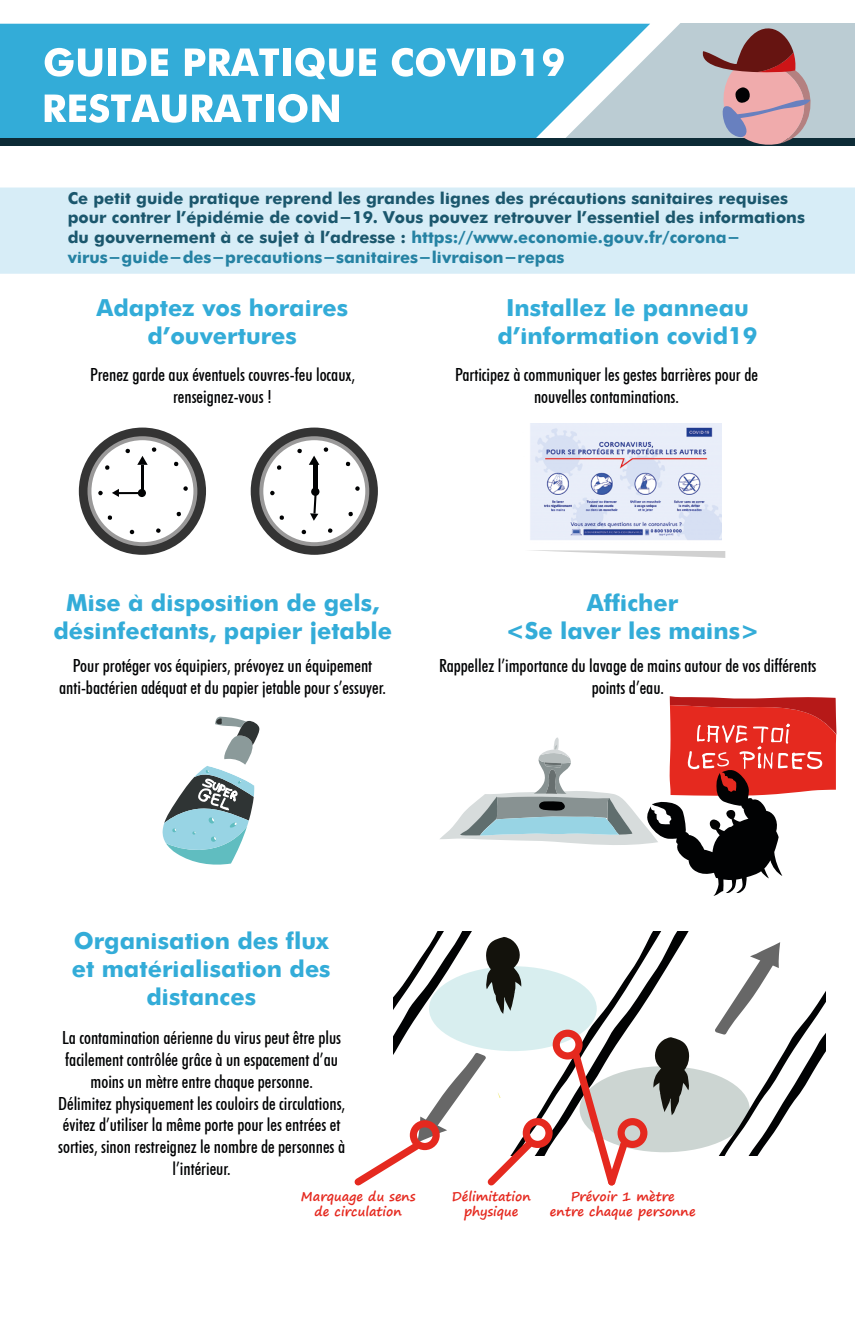
<style>
.page{position:relative;width:855px;height:1328px;background:#fff}
.page>*{position:absolute;margin:0;border:0;box-sizing:border-box;transform-origin:0 0}
.t1{font:700 23.4px/28.1px "Futura";color:#33acd8;text-align:center}
.t2{font:500 condensed 18px/21.8px "Futura BT";color:#010203;text-align:center}
.t3{font:700 16.43px/19.8px "Futura";color:#1b576d}
.t4{font:700 12.83px/15.3px "Segoe Print";color:#e5291f;text-align:center}
.s1{color:#2582a3}
</style>
<div class="page">
<div style="left:0;top:24px;width:543px;height:115px;background:#33acd8"></div>
<div style="left:79px;top:427px;width:127px;height:128px;background:#343434;border-radius:50%"></div>
<div style="left:88px;top:436px;width:109px;height:110px;background:#9a9999;border-radius:50%"></div>
<div style="left:91px;top:440px;width:102px;height:102px;background:#fff;border-radius:50%"></div>
<svg style="left:176px;top:511px;width:5px;height:5px"></svg>
<svg style="left:156px;top:528px;width:5px;height:5px"></svg>
<svg style="left:129px;top:530px;width:5px;height:4px"></svg>
<svg style="left:107px;top:515px;width:5px;height:5px"></svg>
<svg style="left:98px;top:491px;width:5px;height:4px"></svg>
<svg style="left:105px;top:465px;width:5px;height:5px"></svg>
<svg style="left:125px;top:448px;width:5px;height:5px"></svg>
<svg style="left:174px;top:461px;width:5px;height:5px"></svg>
<svg style="left:183px;top:486px;width:5px;height:5px"></svg>
<div style="left:138px;top:489px;width:8px;height:8px;background:#010203;border-radius:50%"></div>
<hr style="left:141px;top:465px;width:3px;height:28px;background:#010203">
<svg style="left:137px;top:447px;width:19px;height:18px"></svg>
<hr style="left:119px;top:492px;width:22px;height:2px;background:#010203">
<svg style="left:112px;top:489px;width:7px;height:8px"></svg>
<div style="left:251px;top:427px;width:127px;height:128px;background:#343434;border-radius:50%"></div>
<svg style="left:259px;top:436px;width:110px;height:110px"></svg>
<div style="left:263px;top:440px;width:102px;height:102px;background:#fff;border-radius:50%"></div>
<svg style="left:348px;top:511px;width:5px;height:5px"></svg>
<svg style="left:328px;top:528px;width:5px;height:5px"></svg>
<svg style="left:302px;top:530px;width:4px;height:4px"></svg>
<svg style="left:279px;top:515px;width:5px;height:5px"></svg>
<svg style="left:270px;top:491px;width:5px;height:4px"></svg>
<svg style="left:277px;top:465px;width:5px;height:5px"></svg>
<svg style="left:297px;top:448px;width:5px;height:5px"></svg>
<svg style="left:346px;top:461px;width:5px;height:5px"></svg>
<svg style="left:355px;top:486px;width:5px;height:5px"></svg>
<svg style="left:311px;top:487px;width:8px;height:9px"></svg>
<hr style="left:313px;top:463px;width:4px;height:29px;background:#010203">
<svg style="left:309px;top:447px;width:19px;height:18px"></svg>
<svg style="left:310px;top:491px;width:8px;height:30px"></svg>
<img style="left:530px;top:423px;width:191px;height:117px">
<svg style="left:531px;top:550px;width:194px;height:8px"></svg>
<div style="left:580px;top:1066px;width:170px;height:86px;background:#ccd5d2;border-radius:50%"></div>
<svg style="left:702px;top:942px;width:124px;height:214px"></svg>
<svg style="left:45px;top:48px;width:57px;height:29px"></svg>
<div style="left:108px;top:48px;width:8px;height:28px;background:#fff"></div>
<svg style="left:122px;top:48px;width:46px;height:28px"></svg>
<svg style="left:185px;top:48px;width:94px;height:28px"></svg>
<div style="left:283px;top:48px;width:7px;height:28px;background:#fff"></div>
<svg style="left:295px;top:48px;width:81px;height:31px"></svg>
<svg style="left:392px;top:48px;width:83px;height:29px"></svg>
<div style="left:477px;top:48px;width:8px;height:28px;background:#fff"></div>
<svg style="left:491px;top:48px;width:42px;height:28px"></svg>
<svg style="left:45px;top:94px;width:141px;height:29px"></svg>
<svg style="left:192px;top:95px;width:70px;height:27px"></svg>
<div style="left:266px;top:95px;width:7px;height:27px;background:#fff"></div>
<svg style="left:278px;top:94px;width:61px;height:29px"></svg>
<svg style="left:162px;top:716px;width:98px;height:149px"></svg>
<div style="left:0;top:139px;width:855px;height:7px;background:#0d2b36"></div>
<div style="left:0;top:187px;width:855px;height:87px;background:#d7edf7"></div>
<svg style="left:354px;top:931px;width:342px;height:255px"></svg>
<div style="left:553px;top:1029px;width:30px;height:30px;border:7px solid #e5291f;border-radius:50%"></div>
<svg style="left:543px;top:24px;width:312px;height:121px;background:#a3b1bd"></svg>
<svg style="left:440px;top:696px;width:396px;height:199px"></svg>
<p class="t3" style="left:68px;top:187px;width:739px">Ce petit guide pratique reprend les grandes lignes des précautions sanitaires requises pour contrer l’épidémie de covid-19. Vous pouvez retrouver l’essentiel des informations du gouvernement à ce sujet à l’adresse : <span class="s1">https://www.economie.gouv.fr/corona&shy;virus-guide-des-precautions-sanitaires-livraison-repas</span></p>
<h1 class="t1" style="left:96px;top:292px;width:253px">Adaptez vos horaires d’ouvertures</h1>
<p class="t2" style="left:90px;top:363px;width:266px">Prenez garde aux éventuels couvres-feu locaux, renseignez-vous !</p>
<p class="t2" style="left:455px;top:363px;width:304px">Participez à communiquer les gestes barrières pour de nouvelles contaminations.</p>
<h1 class="t1" style="left:498px;top:292px;width:261px">Installez le panneau d’information covid19</h1>
<h1 class="t1" style="left:53px;top:587px;width:340px">Mise à disposition de gels, désinfectants, papier jetable</h1>
<p class="t2" style="left:59px;top:654px;width:328px">Pour protéger vos équipiers, prévoyez un équipement anti-bactérien adéquat et du papier jetable pour s’essuyer.</p>
<h1 class="t1" style="left:505px;top:587px;width:256px">Afficher<br>&lt;Se laver les mains&gt;</h1>
<p class="t2" style="left:439px;top:654px;width:379px">Rappellez l’importance du lavage de mains autour de vos différents points d’eau.</p>
<h1 class="t1" style="left:72px;top:924px;width:260px">Organisation des flux et matérialisation des distances</h1>
<p class="t2" style="left:58px;top:1027px;width:288px">La contamination aérienne du virus peut être plus facilement contrôlée grâce à un espacement d’au moins un mètre entre chaque personne.<br>Délimitez physiquement les couloirs de circulations, évitez d’utiliser la même porte pour les entrées et sorties, sinon restreignez le nombre de personnes à l’intérieur.</p>
<p class="t4" style="left:301px;top:1188px;width:116px">Marquage du sens de circulation</p>
<p class="t4" style="left:452px;top:1188px;width:81px">Délimitation physique</p>
<p class="t4" style="left:550px;top:1188px;width:147px">Prévoir 1 mètre<br>entre chaque personne</p>
</div>
